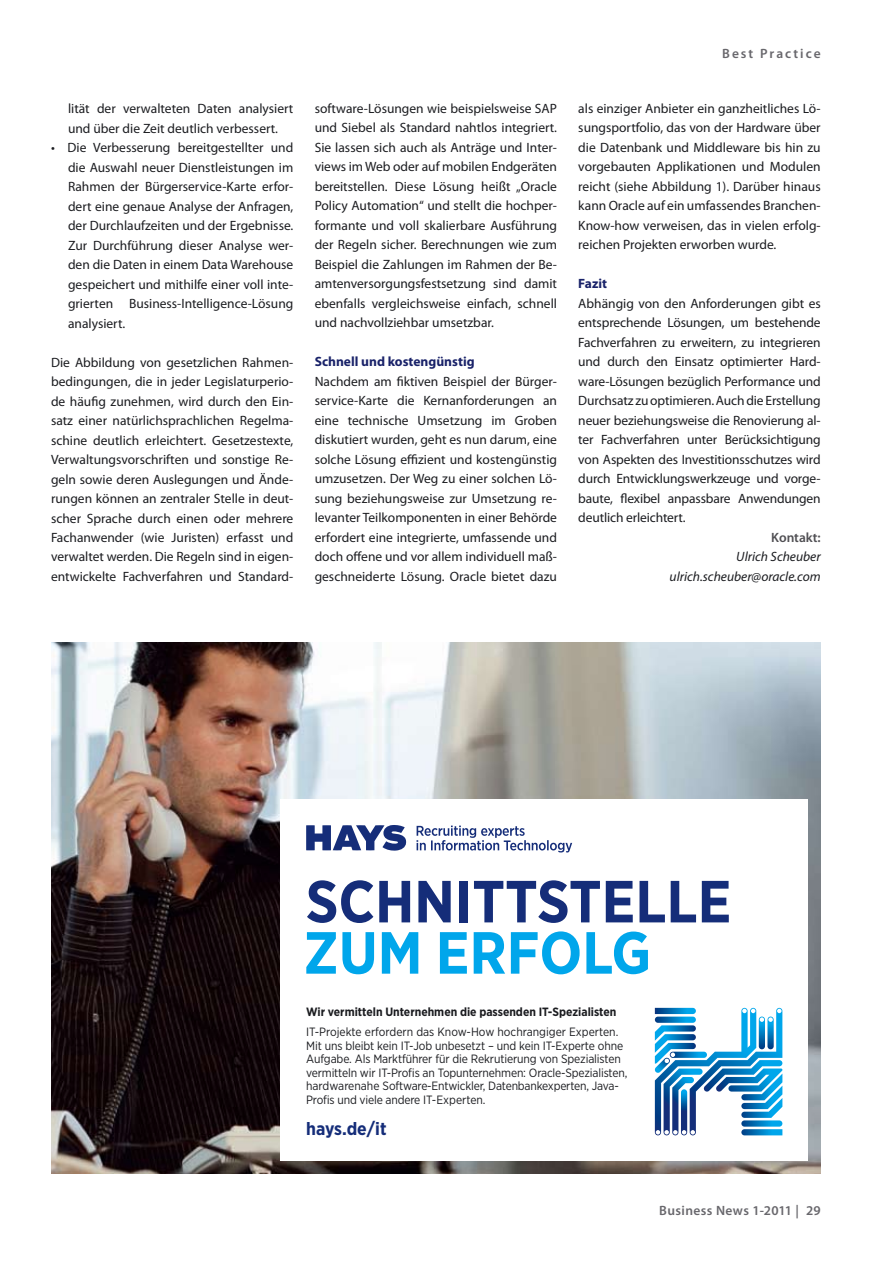
<style>
.page{position:relative;width:893px;height:1263px;background:#fff}
.page>*{position:absolute;margin:0;border:0;box-sizing:border-box;transform-origin:0 0}
.t1{font:700 59.25px "Gotham Narrow";color:#152d79}
.t2{font:700 59.25px "Gotham Narrow";color:#00a6eb}
.t3{font:700 18px "Gotham Narrow";color:#152d79}
.t4{font:13.5px/19.5px "Myriad Pro";color:#1b1c20;text-align:justify}
.t5{font:italic 13.5px/19.5px "Myriad Pro";color:#1b1c20;text-align:right}
.t6{font:700 13.5px "Myriad Pro";color:#192269}
.t7{font:600 13.5px "Myriad Pro";letter-spacing:.03em;color:#68676c}
.t8{font:600 13.5px "Myriad Pro";letter-spacing:.15em;color:#68676c}
.t9{font:600 13.5px "Myriad Pro";color:#504f53}
.t10{font:12px/13.5px "Gotham Narrow";letter-spacing:-.01em;color:#1b1c20}
.t11{font:700 12px "Gotham Narrow";color:#1b1c20}
</style>
<div class="page">
<img style="left:51px;top:642px;width:770px;height:532px">
<div style="left:281px;top:799px;width:527px;height:362px;background:#fff"></div>
<svg style="left:306px;top:825px;width:266px;height:27px"></svg>
<svg style="left:655px;top:1008px;width:127px;height:127px"></svg>
<p class="t4" style="left:68px;top:99px;width:227px">lität der verwalteten Daten analysiert und über die Zeit deutlich verbessert.</p>
<p class="t4" style="left:68px;top:138px;width:227px;text-indent:-17px">• Die Verbesserung bereitgestellter und die Auswahl neuer Dienstleistungen im Rahmen der Bürgerservice-Karte erfor&shy;dert eine genaue Analyse der Anfragen, der Durchlaufzeiten und der Ergebnisse.<br>Zur Durchführung dieser Analyse wer&shy;den die Daten in einem Data Warehouse gespeichert und mithilfe einer voll inte&shy;grierten Business-Intelligence-Lösung analysiert.</p>
<p class="t4" style="left:51px;top:352px;width:244px">Die Abbildung von gesetzlichen Rahmen&shy;bedingungen, die in jeder Legislaturperio&shy;de häufig zunehmen, wird durch den Ein&shy;satz einer natürlichsprachlichen Regelma&shy;schine deutlich erleichtert. Gesetzestexte, Verwaltungsvorschriften und sonstige Re&shy;geln sowie deren Auslegungen und Ände&shy;rungen können an zentraler Stelle in deut&shy;scher Sprache durch einen oder mehrere Fachanwender (wie Juristen) erfasst und verwaltet werden. Die Regeln sind in eigen&shy;entwickelte Fachverfahren und Standard-</p>
<p class="t4" style="left:315px;top:98px;width:244px">software-Lösungen wie beispielsweise SAP und Siebel als Standard nahtlos integriert.<br>Sie lassen sich auch als Anträge und Inter&shy;views im Web oder auf mobilen Endgeräten bereitstellen. Diese Lösung heißt „Oracle Policy Automation“ und stellt die hochper&shy;formante und voll skalierbare Ausführung der Regeln sicher. Berechnungen wie zum Beispiel die Zahlungen im Rahmen der Be&shy;amtenversorgungsfestsetzung sind damit ebenfalls vergleichsweise einfach, schnell und nachvollziehbar umsetzbar.</p>
<p class="t6" style="left:315px;top:353px;width:161px">Schnell und kostengünstig</p>
<p class="t4" style="left:315px;top:371px;width:244px">Nachdem am fiktiven Beispiel der Bürger&shy;service-Karte die Kernanforderungen an eine technische Umsetzung im Groben diskutiert wurden, geht es nun darum, eine solche Lösung effizient und kostengünstig umzusetzen. Der Weg zu einer solchen Lö&shy;sung beziehungsweise zur Umsetzung re&shy;levanter Teilkomponenten in einer Behörde erfordert eine integrierte, umfassende und doch offene und vor allem individuell maß&shy;geschneiderte Lösung. Oracle bietet dazu</p>
<p class="t8" style="left:722px;top:45px;width:100px">Best Practice</p>
<p class="t4" style="left:578px;top:98px;width:244px">als einziger Anbieter ein ganzheitliches Lö&shy;sungsportfolio, das von der Hardware über die Datenbank und Middleware bis hin zu vorgebauten Applikationen und Modulen reicht (siehe Abbildung 1). Darüber hinaus kann Oracle auf ein umfassendes Branchen-Know-how verweisen, das in vielen erfolg&shy;reichen Projekten erworben wurde.</p>
<p class="t6" style="left:578px;top:275px;width:30px">Fazit</p>
<p class="t4" style="left:578px;top:293px;width:244px">Abhängig von den Anforderungen gibt es entsprechende Lösungen, um bestehende Fachverfahren zu erweitern, zu integrieren und durch den Einsatz optimierter Hard&shy;ware-Lösungen bezüglich Performance und Durchsatz zu optimieren. Auch die Erstellung neuer beziehungsweise die Renovierung al&shy;ter Fachverfahren unter Berücksichtigung von Aspekten des Investitionsschutzes wird durch Entwicklungswerkzeuge und vorge&shy;baute, flexibel anpassbare Anwendungen deutlich erleichtert.</p>
<p class="t9" style="left:771px;top:529px;width:51px">Kontakt:</p>
<p class="t5" style="left:670px;top:547px;width:153px">Ulrich Scheuber ulrich.scheuber@oracle.com</p>
<h1 class="t1" style="left:306px;top:863px;width:427px">SCHNITTSTELLE</h1>
<h1 class="t2" style="left:303px;top:915px;width:349px">zum ERFOLG</h1>
<p class="t11" style="left:306px;top:1004px;width:312px">Wir vermitteln unternehmen die passenden IT-Spezialisten</p>
<p class="t10" style="left:306px;top:1025px;width:323px">IT-Projekte erfordern das Know-How hochrangiger Experten.<br>Mit uns bleibt kein IT-Job unbesetzt – und kein IT-Experte ohne Aufgabe. Als Marktführer für die Rekrutierung von Spezialisten vermitteln wir IT-Profis an Topunternehmen: Oracle-Spezialisten, hardwarenahe Software-Entwickler, Datenbankexperten, Java-Profis und viele andere IT-Experten.</p>
<h2 class="t3" style="left:306px;top:1117px;width:82px">hays.de/it</h2>
<p class="t7" style="left:659px;top:1202px;width:163px">Business News 1-2011 | 29</p>
</div>
